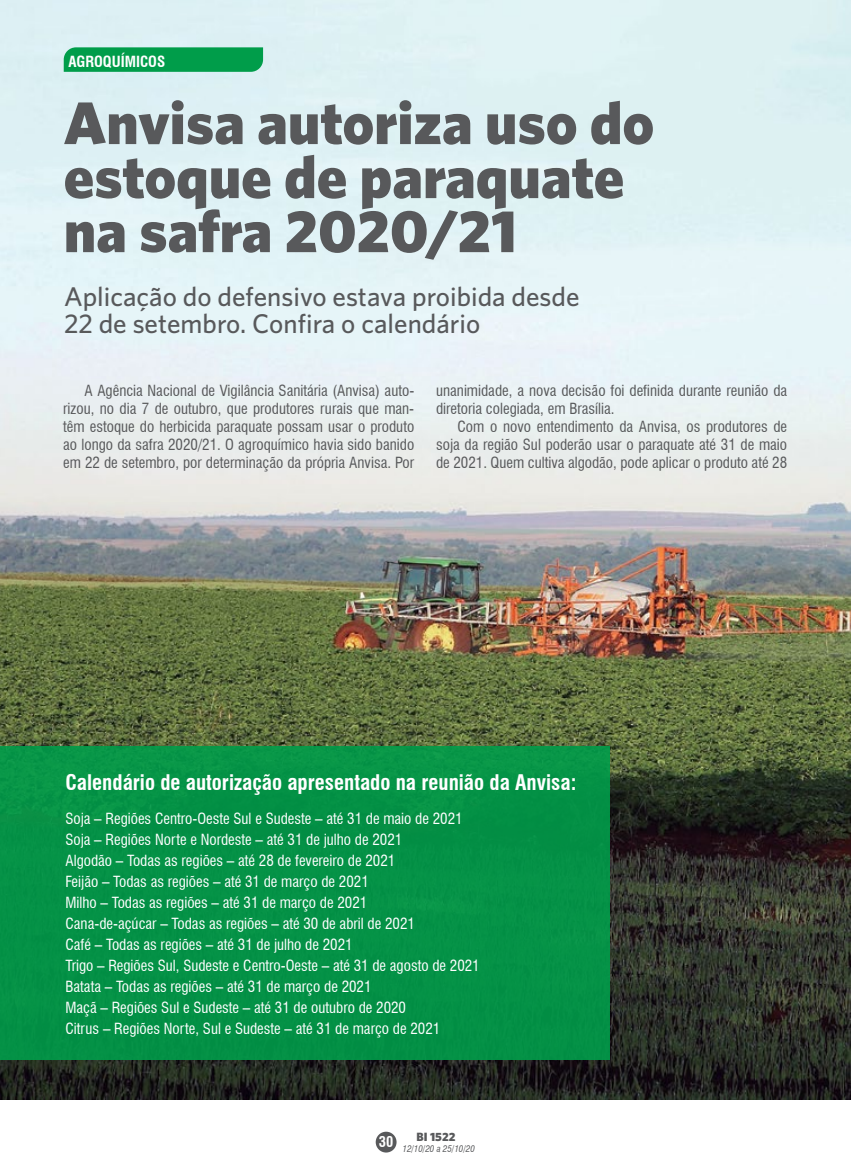
<style>
.page{position:relative;width:851px;height:1170px;background:#fff}
.page>*{position:absolute;margin:0;border:0;box-sizing:border-box;transform-origin:0 0}
.t1{font:900 60px/54px "Whitney HTF";color:#58595b}
.t2{font:500 27px/27px "Whitney HTF";color:#58595b}
.t3{font:700 condensed 21px "Swiss 721 BT";color:#fff}
.t4{font:condensed 15px/21px "Swiss 721 BT";color:#fff}
.t5{font:condensed 15px/18px "Swiss 721 BT";color:#58595b;text-align:justify}
.t6{font:700 condensed 15px "Swiss 721 BT";color:#fff}
.t7{font:700 condensed 14.4px "Swiss 721 BT";color:#fff}
.t8{font:900 12px "Whitney HTF";color:#58595b}
.t9{font:italic condensed 9px "Swiss 721 BT";color:#58595b}
</style>
<div class="page">
<div style="left:375px;top:1131px;width:21px;height:21px;background:#58595b;border-radius:50%"></div>
<img style="left:0;top:0;width:850px;height:1098px">
<svg style="left:64px;top:47px;width:199px;height:25px;background:#079f4f"></svg>
<div style="left:0;top:746px;width:609px;height:313px;background:#049146"></div>
<p class="t6" style="left:68px;top:52px;width:98px">AGROQUÍMICOS</p>
<h1 class="t1" style="left:64px;top:94px;width:592px">Anvisa autoriza uso do estoque de paraquate na safra 2020/21</h1>
<h2 class="t2" style="left:64px;top:282px;width:517px">Aplicação do defensivo estava proibida desde<br>22 de setembro. Confira o calendário</h2>
<p class="t5" style="left:63px;top:382px;width:352px;text-indent:21px">A Agência Nacional de Vigilância Sanitária (Anvisa) auto&shy;rizou, no dia 7 de outubro, que produtores rurais que man&shy;têm estoque do herbicida paraquate possam usar o produto ao longo da safra 2020/21. O agroquímico havia sido banido em 22 de setembro, por determinação da própria Anvisa. Por</p>
<p class="t5" style="left:436px;top:382px;width:352px">unanimidade, a nova decisão foi definida durante reunião da diretoria colegiada, em Brasília.</p>
<p class="t5" style="left:436px;top:418px;width:352px;text-indent:21px">Com o novo entendimento da Anvisa, os produtores de soja da região Sul poderão usar o paraquate até 31 de maio de 2021. Quem cultiva algodão, pode aplicar o produto até 28</p>
<h3 class="t3" style="left:65px;top:769px;width:512px">Calendário de autorização apresentado na reunião da Anvisa:</h3>
<p class="t4" style="left:65px;top:807px;width:415px">Soja – Regiões Centro-Oeste Sul e Sudeste – até 31 de maio de 2021<br>Soja – Regiões Norte e Nordeste – até 31 de julho de 2021<br>Algodão – Todas as regiões – até 28 de fevereiro de 2021<br>Feijão – Todas as regiões – até 31 de março de 2021<br>Milho – Todas as regiões – até 31 de março de 2021<br>Cana-de-açúcar – Todas as regiões – até 30 de abril de 2021<br>Café – Todas as regiões – até 31 de julho de 2021<br>Trigo – Regiões Sul, Sudeste e Centro-Oeste – até 31 de agosto de 2021<br>Batata – Todas as regiões – até 31 de março de 2021<br>Maçã – Regiões Sul e Sudeste – até 31 de outubro de 2020<br>Citrus – Regiões Norte, Sul e Sudeste – até 31 de março de 2021</p>
<p class="t7" style="left:379px;top:1133px;width:16px">30</p>
<p class="t8" style="left:416px;top:1128px;width:40px">BI 1522</p>
<p class="t9" style="left:402px;top:1143px;width:74px">12/10/20 a 25/10/20</p>
</div>
